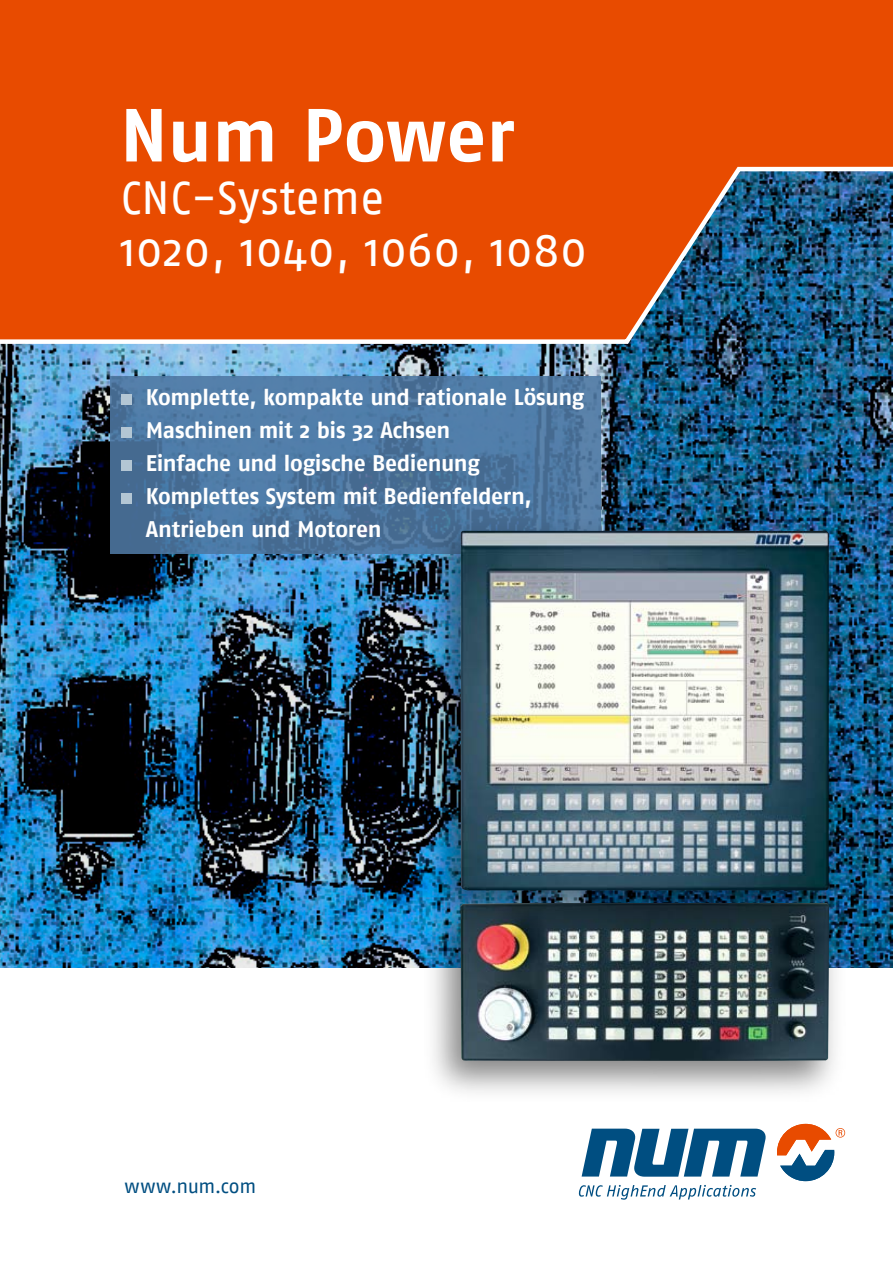
<style>
.page{position:relative;width:893px;height:1263px;background:#fff}
.page>*{position:absolute;margin:0;border:0;box-sizing:border-box;transform-origin:0 0}
.t1{font:700 75px "Fago No";color:#fff}
.t2{font:46.5px/52.5px "Fago No";color:#fff}
.t3{font:700 22.5px/33px "Fago No";letter-spacing:-.015em;color:#fff}
.t4{font:19.5px "Fago No";letter-spacing:-.01em;color:#004e81}
</style>
<div class="page">
<img style="left:0;top:346px;width:893px;height:621px">
<svg style="left:111px;top:376px;width:490px;height:177px;background:#4d77a0"></svg>
<svg style="left:0;top:0;width:893px;height:346px;background:#cf4e13"></svg>
<svg style="left:582px;top:1128px;width:184px;height:49px"></svg>
<svg style="left:579px;top:1185px;width:177px;height:15px"></svg>
<svg style="left:777px;top:1124px;width:68px;height:57px"></svg>
<div style="left:121px;top:394px;width:11px;height:10px;background:#b3c6d4"></div>
<div style="left:121px;top:427px;width:11px;height:11px;background:#b3c6d4"></div>
<div style="left:121px;top:460px;width:11px;height:11px;background:#b3c6d4"></div>
<div style="left:121px;top:493px;width:11px;height:11px;background:#b3c6d4"></div>
<div style="left:424px;top:892px;width:421px;height:209px;background:#000;opacity:.48"></div>
<img style="left:461px;top:932px;width:368px;height:129px">
<div style="left:424px;top:519px;width:421px;height:413px;background:#000;opacity:.48"></div>
<img style="left:461px;top:531px;width:368px;height:359px">
<h1 class="t1" style="left:120px;top:91px;width:396px">Num Power</h1>
<h2 class="t2" style="left:120px;top:171px;width:468px">CNC-Systeme<br>1020, 1040, 1060, 1080</h2>
<p class="t3" style="left:146px;top:380px;width:440px">Komplette, kompakte und rationale Lösung Maschinen mit 2 bis 32 Achsen<br>Einfache und logische Bedienung Komplettes System mit Bedienfeldern, Antrieben und Motoren</p>
<p class="t4" style="left:125px;top:1175px;width:133px">www.num.com</p>
</div>
